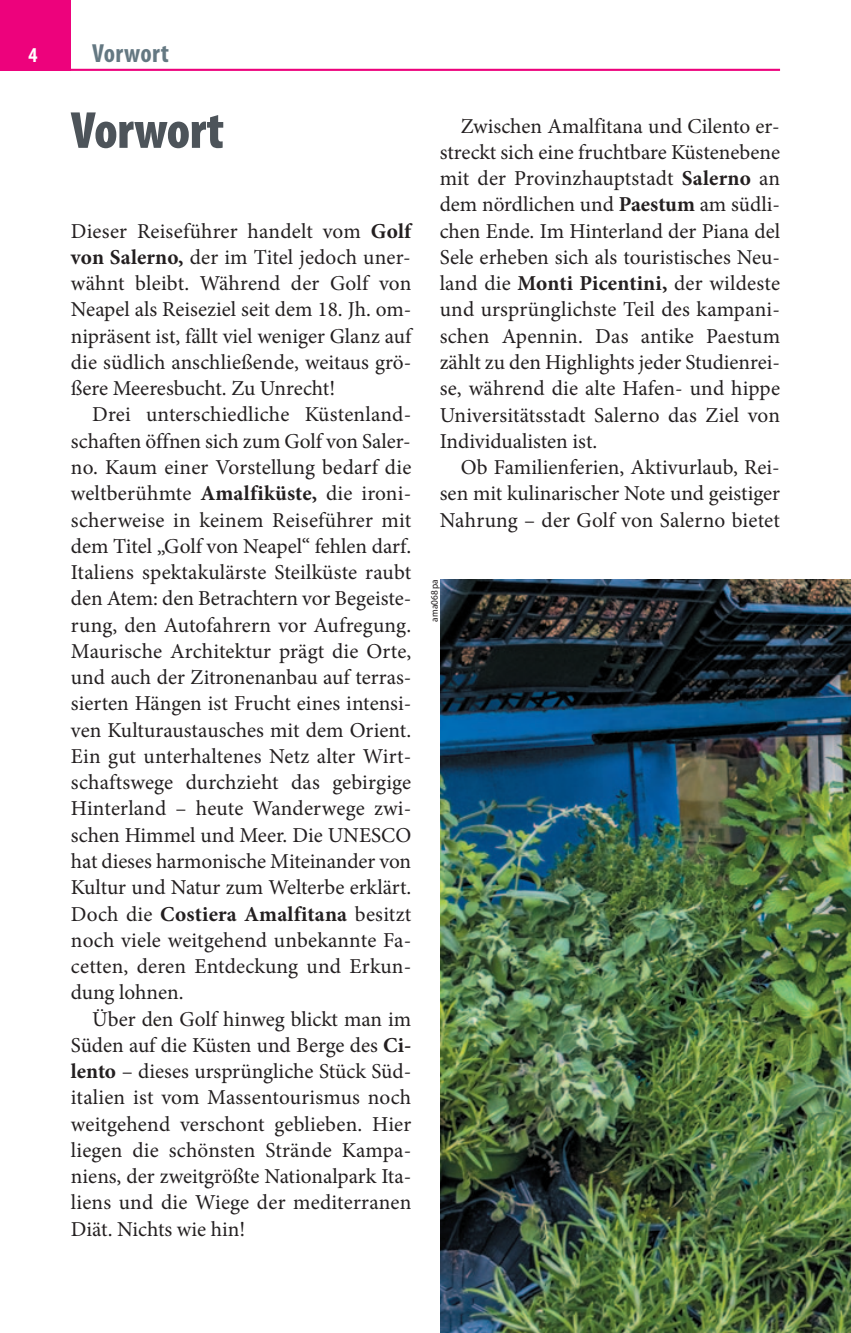
<style>
.page{position:relative;width:851px;height:1333px;background:#fff}
.page>*{position:absolute;margin:0;border:0;box-sizing:border-box;transform-origin:0 0}
.t1{font:900 condensed 52.5px "Myriad Pro";letter-spacing:-.01em;color:#4d545a}
.t2{font:700 condensed 26.25px "Myriad Pro";letter-spacing:.015em;color:#647882}
.t3{font:21.25px/26.2px "Minion Pro";color:#231f20;text-align:justify}
.t4{font:700 condensed 21.25px "Myriad Pro";color:#fff}
.t5{font:semi-condensed 10px "Myriad Pro";color:#231f20}
.s1{font-weight:700}
</style>
<div class="page">
<div style="left:0;top:0;width:71px;height:71px;background:#ed027c"></div>
<hr style="left:71px;top:69px;width:709px;height:2px;background:#ed027c">
<img style="left:440px;top:579px;width:410px;height:753px">
<p class="t4" style="left:28px;top:48px;width:11px">4</p>
<p class="t2" style="left:92px;top:44px;width:78px">Vorwort</p>
<h1 class="t1" style="left:71px;top:112px;width:155px">Vorwort</h1>
<p class="t3" style="left:71px;top:220px;width:342px">Dieser Reiseführer handelt vom <span class="s1">Golf von Salerno,</span> der im Titel jedoch uner&shy;wähnt bleibt. Während der Golf von Neapel als Reiseziel seit dem 18. Jh. om&shy;nipräsent ist, fällt viel weniger Glanz auf die südlich anschließende, weitaus grö&shy;ßere Meeresbucht. Zu Unrecht!</p>
<p class="t3" style="left:71px;top:403px;width:342px;text-indent:21px">Drei unterschiedliche Küstenland&shy;schaften öffnen sich zum Golf von Saler&shy;no. Kaum einer Vorstellung bedarf die weltberühmte <span class="s1">Amalfiküste,</span> die ironi&shy;scherweise in keinem Reiseführer mit dem Titel „Golf von Neapel“ fehlen darf.<br>Italiens spektakulärste Steilküste raubt den Atem: den Betrachtern vor Begeiste&shy;rung, den Autofahrern vor Aufregung.<br>Maurische Architektur prägt die Orte, und auch der Zitronenanbau auf terras&shy;sierten Hängen ist Frucht eines intensi&shy;ven Kulturaustausches mit dem Orient.<br>Ein gut unterhaltenes Netz alter Wirt&shy;schaftswege durchzieht das gebirgige Hinterland – heute Wanderwege zwi&shy;schen Himmel und Meer. Die UNESCO hat dieses harmonische Miteinander von Kultur und Natur zum Welterbe erklärt.<br>Doch die <span class="s1">Costiera Amalfitana</span> besitzt noch viele weitgehend unbekannte Fa&shy;cetten, deren Entdeckung und Erkun&shy;dung lohnen.</p>
<p class="t3" style="left:71px;top:1007px;width:342px;text-indent:21px">Über den Golf hinweg blickt man im Süden auf die Küsten und Berge des <span class="s1">Ci&shy;lento</span> – dieses ursprüngliche Stück Süd&shy;italien ist vom Massentourismus noch weitgehend verschont geblieben. Hier liegen die schönsten Strände Kampa&shy;niens, der zweitgrößte Nationalpark Ita&shy;liens und die Wiege der mediterranen Diät. Nichts wie hin!</p>
<p class="t3" style="left:439px;top:115px;width:342px;text-indent:21px">Zwischen Amalfitana und Cilento er&shy;streckt sich eine fruchtbare Küstenebene mit der Provinzhauptstadt <span class="s1">Salerno</span> an dem nördlichen und <span class="s1">Paestum</span> am südli&shy;chen Ende. Im Hinterland der Piana del Sele erheben sich als touristisches Neu&shy;land die <span class="s1">Monti Picentini,</span> der wildeste und ursprünglichste Teil des kampani&shy;schen Apennin. Das antike Paestum zählt zu den Highlights jeder Studienrei&shy;se, während die alte Hafen- und hippe Universitätsstadt Salerno das Ziel von Individualisten ist.</p>
<p class="t3" style="left:439px;top:456px;width:342px;text-indent:21px">Ob Familienferien, Aktivurlaub, Rei&shy;sen mit kulinarischer Note und geistiger Nahrung – der Golf von Salerno bietet</p>
<p class="t5" style="left:431px;top:621px;width:44px;rotate:-90deg">ama068 pa</p>
</div>
